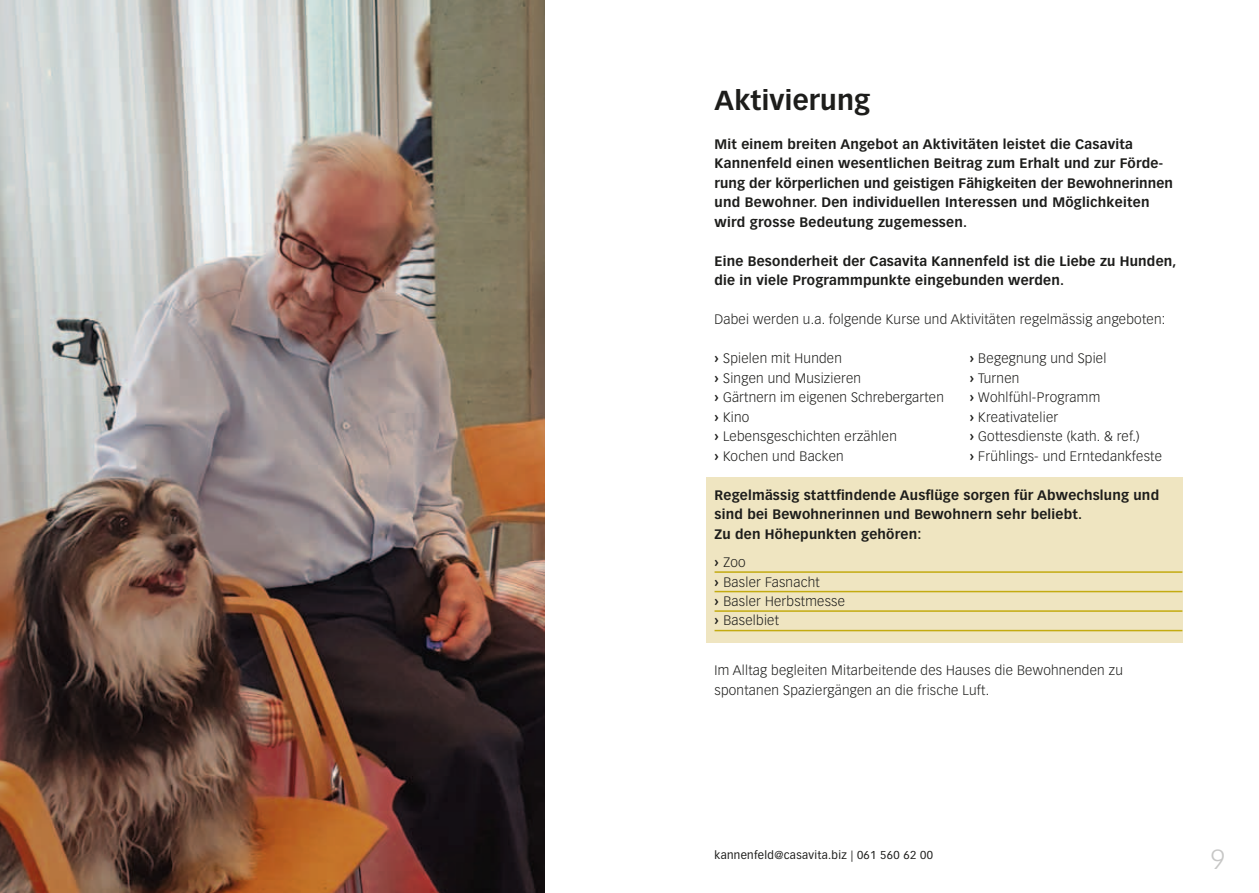
<style>
.page{position:relative;width:1259px;height:893px;background:#fff}
.page>*{position:absolute;margin:0;border:0;box-sizing:border-box;transform-origin:0 0}
.t1{font:700 27px "Vectora LH";letter-spacing:.01em;color:#1d1d1b}
.t2{font:300 27px "Vectora LH";color:#c7c7c6}
.t3{font:700 13.5px/19.5px "Vectora LH";letter-spacing:.015em;color:#1d1d1b}
.t4{font:300 13.5px/19.5px "Vectora LH";letter-spacing:.02em;color:#1d1d1b}
.t5{font:11.25px "Vectora LH";letter-spacing:.03em;color:#1d1d1b}
.s1{font-weight:700}
</style>
<div class="page">
<div style="left:706px;top:477px;width:476px;height:166px;background:#efe5c1"></div>
<hr style="left:714px;top:571px;width:468px;height:2px;background:#c3ab11">
<hr style="left:714px;top:591px;width:468px;height:1px;background:#c3ab11">
<hr style="left:714px;top:610px;width:468px;height:2px;background:#c3ab11">
<hr style="left:714px;top:630px;width:468px;height:1px;background:#c3ab11">
<img style="left:0;top:0;width:544px;height:893px">
<h1 class="t1" style="left:714px;top:84px;width:157px">Aktivierung</h1>
<p class="t3" style="left:714px;top:134px;width:460px">Mit einem breiten Angebot an Aktivitäten leistet die Casavita Kannenfeld einen wesentlichen Beitrag zum Erhalt und zur Förde&shy;rung der körperlichen und geistigen Fähigkeiten der Bewohnerinnen und Bewohner. Den individuellen Interessen und Möglichkeiten wird grosse Bedeutung zugemessen.</p>
<p class="t3" style="left:714px;top:251px;width:463px">Eine Besonderheit der Casavita Kannenfeld ist die Liebe zu Hunden, die in viele Programmpunkte eingebunden werden.</p>
<p class="t4" style="left:714px;top:310px;width:452px">Dabei werden u.a. folgende Kurse und Aktivitäten regelmässig angeboten:</p>
<p class="t4" style="left:714px;top:349px;width:231px"><span class="s1">›</span> Spielen mit Hunden<br><span class="s1">›</span> Singen und Musizieren<br><span class="s1">›</span> Gärtnern im eigenen Schrebergarten <span class="s1">›</span> Kino<br><span class="s1">›</span> Lebensgeschichten erzählen<br><span class="s1">›</span> Kochen und Backen</p>
<p class="t3" style="left:714px;top:485px;width:446px">Regelmässig stattfindende Ausflüge sorgen für Abwechslung und sind bei Bewohnerinnen und Bewohnern sehr beliebt.<br>Zu den Höhepunkten gehören:</p>
<p class="t4" style="left:714px;top:553px;width:132px"><span class="s1">›</span> Zoo<br><span class="s1">›</span> Basler Fasnacht<br><span class="s1">›</span> Basler Herbstmesse <span class="s1">›</span> Baselbiet</p>
<p class="t4" style="left:714px;top:661px;width:410px">Im Alltag begleiten Mitarbeitende des Hauses die Bewohnenden zu spontanen Spaziergängen an die frische Luft.</p>
<p class="t4" style="left:969px;top:349px;width:194px"><span class="s1">›</span> Begegnung und Spiel<br><span class="s1">›</span> Turnen<br><span class="s1">›</span> Wohlfühl-Programm<br><span class="s1">›</span> Kreativatelier<br><span class="s1">›</span> Gottesdienste (kath. &amp; ref.)<br><span class="s1">›</span> Frühlings- und Erntedankfeste</p>
<p class="t5" style="left:714px;top:848px;width:220px">kannenfeld@casavita.biz | 061 560 62 00</p>
<h1 class="t2" style="left:1211px;top:844px;width:16px">9</h1>
</div>
